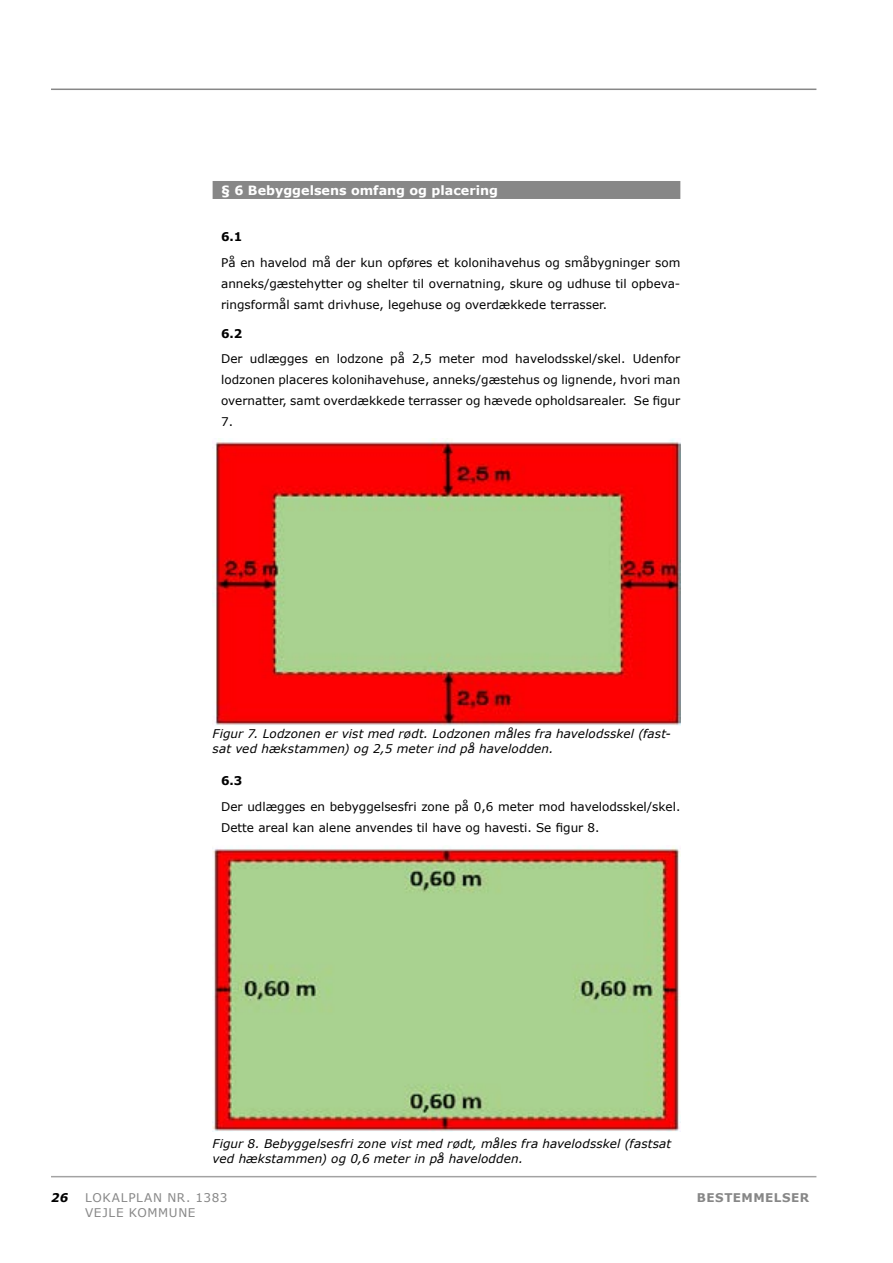
<style>
.page{position:relative;width:893px;height:1263px;background:#fff}
.page>*{position:absolute;margin:0;border:0;box-sizing:border-box;transform-origin:0 0}
.BESTEMMELSER_-_H3{font:700 12.75px "Verdana";color:#fff}
.BESTEMMELSER_-_Brødtekst{font:12px/21px "Verdana";color:#000;text-align:justify}
.Billedtekst{font:italic 12px/15px "Verdana";letter-spacing:.01em;color:#000}
.t1{font:12px/15px "Verdana";letter-spacing:.055em;color:#878787}
.t2{font:700 12px "Verdana";letter-spacing:.04em;color:#878787}
.BESTEMMELSER_-_H4{font:700 12px "Verdana";color:#000}
.t3{font:italic 700 12px "Verdana";color:#000}
</style>
<div class="page">
<hr style="left:51px;top:89px;width:765px;height:1px;background:#878787">
<hr style="left:51px;top:1176px;width:765px;height:1px;background:#a3a3a3">
<div style="left:213px;top:181px;width:467px;height:18px;background:#878787"></div>
<img style="left:213px;top:438px;width:467px;height:287px">
<img style="left:213px;top:847px;width:467px;height:285px">
<h3 class="BESTEMMELSER_-_H3" style="left:221px;top:181px;width:278px">§ 6 Bebyggelsens omfang og placering</h3>
<h4 class="BESTEMMELSER_-_H4" style="left:221px;top:228px;width:23px">6.1</h4>
<p class="BESTEMMELSER_-_Brødtekst" style="left:221px;top:251px;width:461px">På en havelod må der kun opføres et kolonihavehus og småbygninger som anneks/gæstehytter og shelter til overnatning, skure og udhuse til opbeva&shy;ringsformål samt drivhuse, legehuse og overdækkede terrasser.</p>
<h4 class="BESTEMMELSER_-_H4" style="left:221px;top:325px;width:23px">6.2</h4>
<p class="BESTEMMELSER_-_Brødtekst" style="left:221px;top:348px;width:461px">Der udlægges en lodzone på 2,5 meter mod havelodsskel/skel. Udenfor lodzonen placeres kolonihavehuse, anneks/gæstehus og lignende, hvori man overnatter, samt overdækkede terrasser og hævede opholdsarealer. Se figur 7.</p>
<p class="Billedtekst" style="left:213px;top:726px;width:460px">Figur 7. Lodzonen er vist med rødt. Lodzonen måles fra havelodsskel (fast&shy;sat ved hækstammen) og 2,5 meter ind på havelodden.</p>
<h4 class="BESTEMMELSER_-_H4" style="left:221px;top:772px;width:23px">6.3</h4>
<p class="BESTEMMELSER_-_Brødtekst" style="left:221px;top:795px;width:461px">Der udlægges en bebyggelsesfri zone på 0,6 meter mod havelodsskel/skel.<br>Dette areal kan alene anvendes til have og havesti. Se figur 8.</p>
<p class="t3" style="left:51px;top:1189px;width:19px">26</p>
<p class="Billedtekst" style="left:213px;top:1136px;width:460px">Figur 8. Bebyggelsesfri zone vist med rødt, måles fra havelodsskel (fastsat ved hækstammen) og 0,6 meter in på havelodden.</p>
<p class="t1" style="left:85px;top:1190px;width:144px">LOKALPLAN NR. 1383<br>VEJLE KOMMUNE</p>
<p class="t2" style="left:697px;top:1189px;width:114px">BESTEMMELSER</p>
</div>
